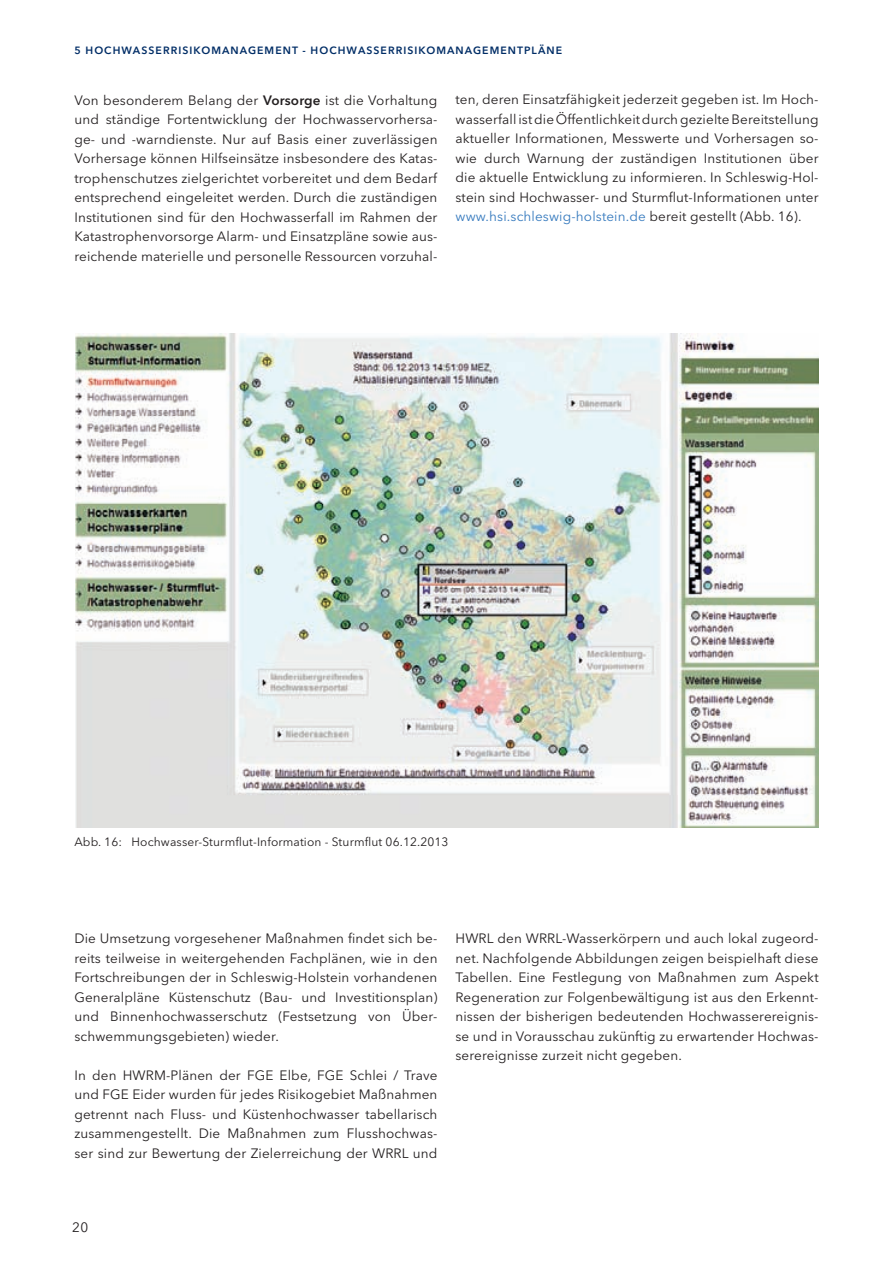
<style>
.page{position:relative;width:893px;height:1263px;background:#fff}
.page>*{position:absolute;margin:0;border:0;box-sizing:border-box;transform-origin:0 0}
.t1{font:13.5px/19.5px "Avenir Next LT Pro";letter-spacing:.01em;color:#231f20;text-align:justify}
.t2{font:12px "Avenir Next LT Pro";letter-spacing:.01em;color:#231f20}
.t3{font:600 10.5px "Avenir Next LT Pro";letter-spacing:.1em;color:#002d66}
.s1{font-weight:600}
.s2{color:#367abe}
</style>
<div class="page">
<img style="left:76px;top:334px;width:743px;height:494px">
<p class="t3" style="left:74px;top:44px;width:75px">5 HOCHWASSERRISIK</p>
<p class="t3" style="left:201px;top:44px;width:173px">OMANAGEMENT - HOCHWASSERRISIK</p>
<p class="t3" style="left:426px;top:44px;width:136px">OMANAGEMENTPLÄNE</p>
<p class="t1" style="left:74px;top:90px;width:365px">Von besonderem Belang der <span class="s1">VORSORGE</span> ist die Vorhaltung und ständige Fortentwicklung der Hochwasservorhersa&shy;ge- und -warndienste. Nur auf Basis einer zuverlässigen Vorhersage können Hilfseinsätze insbesondere des Katas&shy;trophenschutzes zielgerichtet vorbereitet und dem Bedarf entsprechend eingeleitet werden. Durch die zuständigen Institutionen sind für den Hochwasserfall im Rahmen der Katastrophenvorsorge Alarm- und Einsatzpläne sowie aus&shy;reichende materielle und personelle Ressourcen vorzuhal-</p>
<p class="t1" style="left:455px;top:90px;width:365px">ten, deren Einsatzfähigkeit jederzeit gegeben ist. Im Hoch&shy;wasserfall ist die Öffentlichkeit durch gezielte Bereitstellung aktueller Informationen, Messwerte und Vorhersagen so&shy;wie durch Warnung der zuständigen Institutionen über die aktuelle Entwicklung zu informieren. In Schleswig-Hol&shy;stein sind Hochwasser- und Sturmflut-Informationen unter <span class="s2">www.hsi.schleswig-holstein.de</span> bereit gestellt (Abb. 16).</p>
<p class="t2" style="left:74px;top:834px;width:376px">Abb. 16: Hochwasser-Sturmflut-Information - Sturmflut 06.12.2013</p>
<p class="t1" style="left:74px;top:929px;width:365px">Die Umsetzung vorgesehener Maßnahmen findet sich be&shy;reits teilweise in weitergehenden Fachplänen, wie in den Fortschreibungen der in Schleswig-Holstein vorhandenen Generalpläne Küstenschutz (Bau- und Investitionsplan) und Binnenhochwasserschutz (Festsetzung von Über&shy;schwemmungsgebieten) wieder.</p>
<p class="t1" style="left:74px;top:1065px;width:365px">In den HWRM-Plänen der FGE Elbe, FGE Schlei / Trave und FGE Eider wurden für jedes Risikogebiet Maßnahmen getrennt nach Fluss- und Küstenhochwasser tabellarisch zusammengestellt. Die Maßnahmen zum Flusshochwas&shy;ser sind zur Bewertung der Zielerreichung der WRRL und</p>
<p class="t1" style="left:455px;top:929px;width:365px">HWRL den WRRL-Wasserkörpern und auch lokal zugeord&shy;net. Nachfolgende Abbildungen zeigen beispielhaft diese Tabellen. Eine Festlegung von Maßnahmen zum Aspekt Regeneration zur Folgenbewältigung ist aus den Erkennt&shy;nissen der bisherigen bedeutenden Hochwasserereignis&shy;se und in Vorausschau zukünftig zu erwartender Hochwas&shy;serereignisse zurzeit nicht gegeben.</p>
<p class="t1" style="left:72px;top:1217px;width:17px">20</p>
</div>
